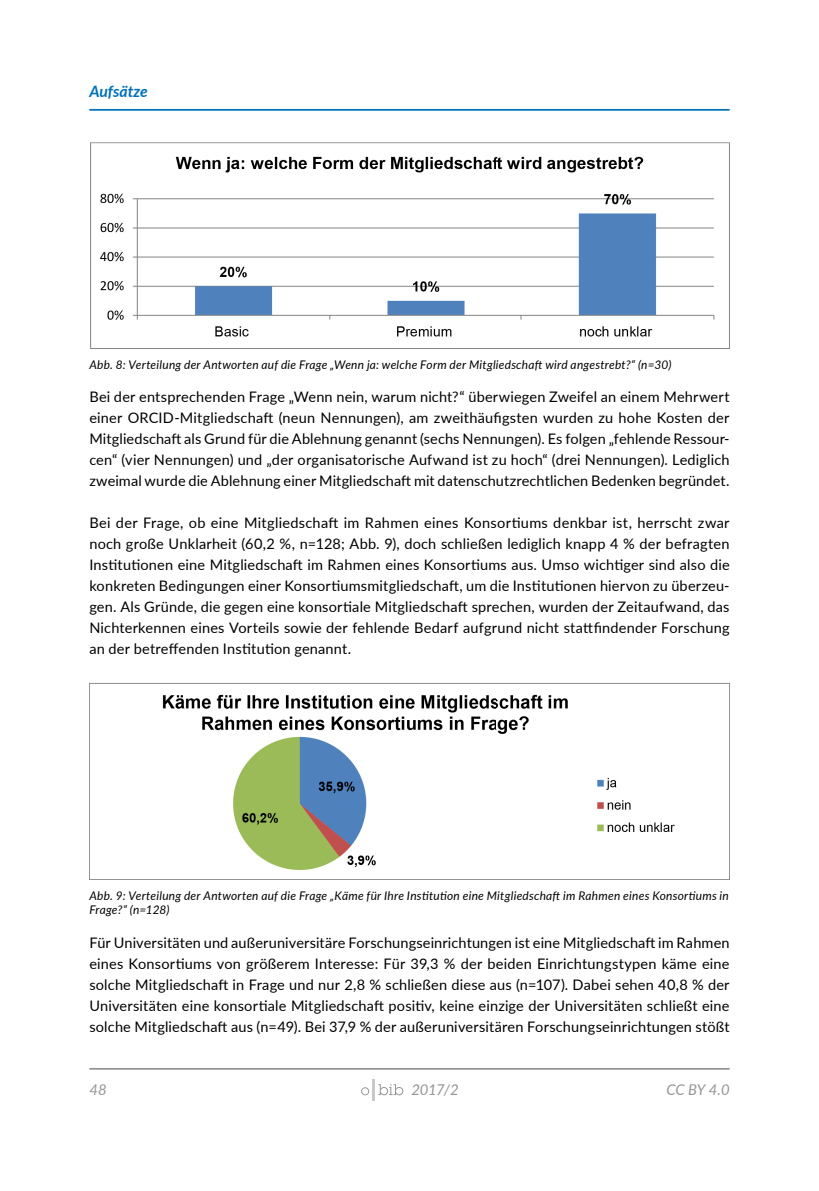
<style>
.page{position:relative;width:819px;height:1191px;background:#fff}
.page>*{position:absolute;margin:0;border:0;box-sizing:border-box;transform-origin:0 0}
.t1{font:italic 700 15.75px "Lato";color:#0071b9}
.t2{font:14.88px "Lato Italic 2";color:#939598}
.t3{font:14.53px/21px "Lato Regular 2";letter-spacing:.01em;color:#000;text-align:justify}
.t4{font:italic 11.9px/14px "Lato";letter-spacing:.02em;color:#000}
</style>
<div class="page">
<hr style="left:89px;top:1068px;width:640px;height:1px;background:#939598">
<hr style="left:372px;top:1079px;width:3px;height:21px;background:#c7c8ca">
<svg style="left:361px;top:1087px;width:8px;height:8px"></svg>
<svg style="left:378px;top:1084px;width:25px;height:11px"></svg>
<img style="left:90px;top:143px;width:639px;height:206px">
<img style="left:89px;top:683px;width:640px;height:197px">
<hr style="left:89px;top:109px;width:640px;height:2px;background:#0071b9">
<p class="t1" style="left:89px;top:80px;width:60px">Aufsätze</p>
<p class="t4" style="left:89px;top:357px;width:583px">Abb. 8: Verteilung der Antworten auf die Frage „Wenn ja: welche Form der Mitgliedschaft wird angestrebt?“ (n=30)</p>
<p class="t3" style="left:89px;top:386px;width:641px">Bei der entsprechenden Frage „Wenn nein, warum nicht?“ überwiegen Zweifel an einem Mehrwert einer ORCID-Mitgliedschaft (neun Nennungen), am zweithäufigsten wurden zu hohe Kosten der Mitgliedschaft als Grund für die Ablehnung genannt (sechs Nennungen). Es folgen „fehlende Ressour&shy;cen“ (vier Nennungen) und „der organisatorische Aufwand ist zu hoch“ (drei Nennungen). Lediglich zweimal wurde die Ablehnung einer Mitgliedschaft mit datenschutzrechtlichen Bedenken begründet.</p>
<p class="t3" style="left:89px;top:512px;width:641px">Bei der Frage, ob eine Mitgliedschaft im Rahmen eines Konsortiums denkbar ist, herrscht zwar noch große Unklarheit (60,2 %, n=128; Abb. 9), doch schließen lediglich knapp 4 % der befragten Institutionen eine Mitgliedschaft im Rahmen eines Konsortiums aus. Umso wichtiger sind also die konkreten Bedingungen einer Konsortiumsmitgliedschaft, um die Institutionen hiervon zu überzeu&shy;gen. Als Gründe, die gegen eine konsortiale Mitgliedschaft sprechen, wurden der Zeitaufwand, das Nichterkennen eines Vorteils sowie der fehlende Bedarf aufgrund nicht stattfindender Forschung an der betreffenden Institution genannt.</p>
<p class="t4" style="left:89px;top:888px;width:641px">Abb. 9: Verteilung der Antworten auf die Frage „Käme für Ihre Institution eine Mitgliedschaft im Rahmen eines Konsortiums in<br>Frage?“ (n=128)</p>
<p class="t3" style="left:89px;top:932px;width:641px">Für Universitäten und außeruniversitäre Forschungseinrichtungen ist eine Mitgliedschaft im Rahmen eines Konsortiums von größerem Interesse: Für 39,3 % der beiden Einrichtungstypen käme eine solche Mitgliedschaft in Frage und nur 2,8 % schließen diese aus (n=107). Dabei sehen 40,8 % der Universitäten eine konsortiale Mitgliedschaft positiv, keine einzige der Universitäten schließt eine solche Mitgliedschaft aus (n=49). Bei 37,9 % der außeruniversitären Forschungseinrichtungen stößt</p>
<p class="t2" style="left:89px;top:1079px;width:18px">48</p>
<p class="t2" style="left:411px;top:1079px;width:49px">2017/2</p>
<p class="t2" style="left:666px;top:1079px;width:65px">CC BY 4.0</p>
</div>
